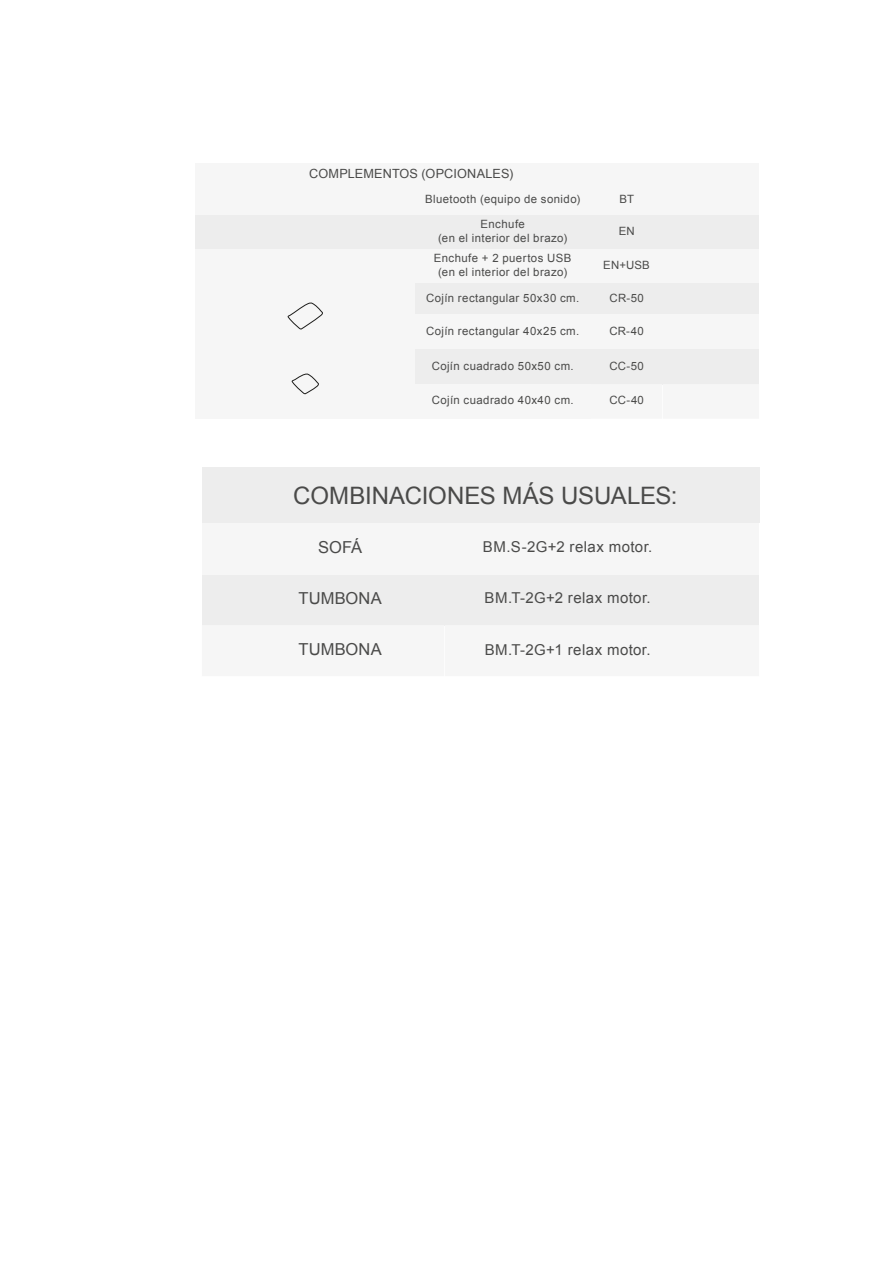
<style>
.page{position:relative;width:893px;height:1263px;background:#fff}
.page>*{position:absolute;margin:0;border:0;box-sizing:border-box;transform-origin:0 0}
.t1{font:24px "Arial";letter-spacing:-.005em;color:#4a4a49}
.t2{font:16.5px "Arial";letter-spacing:.01em;color:#4a4a49}
.t3{font:15px "Arial";letter-spacing:.03em;color:#4a4a49}
.t4{font:12.6px "Arial";letter-spacing:.01em;color:#4a4a49}
.t5{font:11.4px/13.6px "Arial";letter-spacing:.035em;color:#4a4a49;text-align:center}
</style>
<div class="page">
<div style="left:663px;top:349px;width:96px;height:35px;background:#ededed"></div>
<div style="left:591px;top:349px;width:72px;height:35px;background:#ededed"></div>
<div style="left:415px;top:349px;width:176px;height:35px;background:#ededed"></div>
<div style="left:663px;top:283px;width:96px;height:31px;background:#ededed"></div>
<div style="left:591px;top:283px;width:72px;height:31px;background:#ededed"></div>
<div style="left:415px;top:283px;width:176px;height:31px;background:#ededed"></div>
<div style="left:663px;top:215px;width:96px;height:34px;background:#ededed"></div>
<div style="left:591px;top:215px;width:72px;height:34px;background:#ededed"></div>
<div style="left:415px;top:215px;width:176px;height:34px;background:#ededed"></div>
<div style="left:196px;top:215px;width:219px;height:34px;background:#ededed"></div>
<div style="left:415px;top:384px;width:176px;height:35px;background:#f6f6f6"></div>
<div style="left:196px;top:349px;width:219px;height:70px;background:#f6f6f6"></div>
<div style="left:663px;top:314px;width:96px;height:35px;background:#f6f6f6"></div>
<div style="left:591px;top:314px;width:72px;height:35px;background:#f6f6f6"></div>
<div style="left:415px;top:314px;width:176px;height:35px;background:#f6f6f6"></div>
<div style="left:196px;top:283px;width:219px;height:66px;background:#f6f6f6"></div>
<div style="left:663px;top:249px;width:96px;height:34px;background:#f6f6f6"></div>
<div style="left:591px;top:249px;width:72px;height:34px;background:#f6f6f6"></div>
<div style="left:415px;top:249px;width:176px;height:34px;background:#f6f6f6"></div>
<div style="left:196px;top:249px;width:219px;height:34px;background:#f6f6f6"></div>
<div style="left:663px;top:184px;width:96px;height:31px;background:#f6f6f6"></div>
<div style="left:591px;top:184px;width:72px;height:31px;background:#f6f6f6"></div>
<div style="left:415px;top:184px;width:176px;height:31px;background:#f6f6f6"></div>
<div style="left:196px;top:184px;width:219px;height:31px;background:#f6f6f6"></div>
<div style="left:196px;top:163px;width:563px;height:21px;background:#f6f6f6"></div>
<svg style="left:287px;top:302px;width:36px;height:27px"></svg>
<svg style="left:291px;top:374px;width:28px;height:20px"></svg>
<div style="left:444px;top:574px;width:315px;height:51px;background:#ededed"></div>
<div style="left:202px;top:574px;width:242px;height:51px;background:#ededed"></div>
<div style="left:202px;top:468px;width:557px;height:55px;background:#ededed"></div>
<div style="left:444px;top:523px;width:315px;height:51px;background:#f6f6f6"></div>
<div style="left:202px;top:523px;width:242px;height:51px;background:#f6f6f6"></div>
<p class="t4" style="left:309px;top:165px;width:206px">COMPLEMENTOS (OPCIONALES)</p>
<p class="t5" style="left:425px;top:192px;width:157px">Bluetooth (equipo de sonido)</p>
<p class="t5" style="left:619px;top:192px;width:16px">BT</p>
<p class="t5" style="left:438px;top:217px;width:131px">Enchufe<br>(en el interior del brazo)</p>
<p class="t5" style="left:619px;top:224px;width:17px">EN</p>
<p class="t5" style="left:434px;top:251px;width:139px">Enchufe + 2 puertos USB (en el interior del brazo)</p>
<p class="t5" style="left:603px;top:258px;width:48px">EN+USB</p>
<p class="t5" style="left:426px;top:291px;width:155px">Cojín rectangular 50x30 cm.</p>
<p class="t5" style="left:610px;top:291px;width:36px">CR-50</p>
<p class="t5" style="left:426px;top:324px;width:155px">Cojín rectangular 40x25 cm.</p>
<p class="t5" style="left:609px;top:324px;width:36px">CR-40</p>
<p class="t5" style="left:432px;top:359px;width:144px">Cojín cuadrado 50x50 cm.</p>
<p class="t5" style="left:609px;top:359px;width:36px">CC-50</p>
<p class="t5" style="left:432px;top:394px;width:143px">Cojín cuadrado 40x40 cm.</p>
<p class="t5" style="left:609px;top:394px;width:36px">CC-40</p>
<h1 class="t1" style="left:293px;top:480px;width:386px">COMBINACIONES MÁS USUALES:</h1>
<h2 class="t2" style="left:318px;top:536px;width:46px">SOFÁ</h2>
<h3 class="t3" style="left:483px;top:537px;width:171px">BM.S-2G+2 relax motor.</h3>
<h2 class="t2" style="left:299px;top:587px;width:85px">TUMBONA</h2>
<h3 class="t3" style="left:485px;top:588px;width:168px">BM.T-2G+2 relax motor.</h3>
<h2 class="t2" style="left:299px;top:638px;width:85px">TUMBONA</h2>
<h3 class="t3" style="left:485px;top:639px;width:167px">BM.T-2G+1 relax motor.</h3>
</div>
